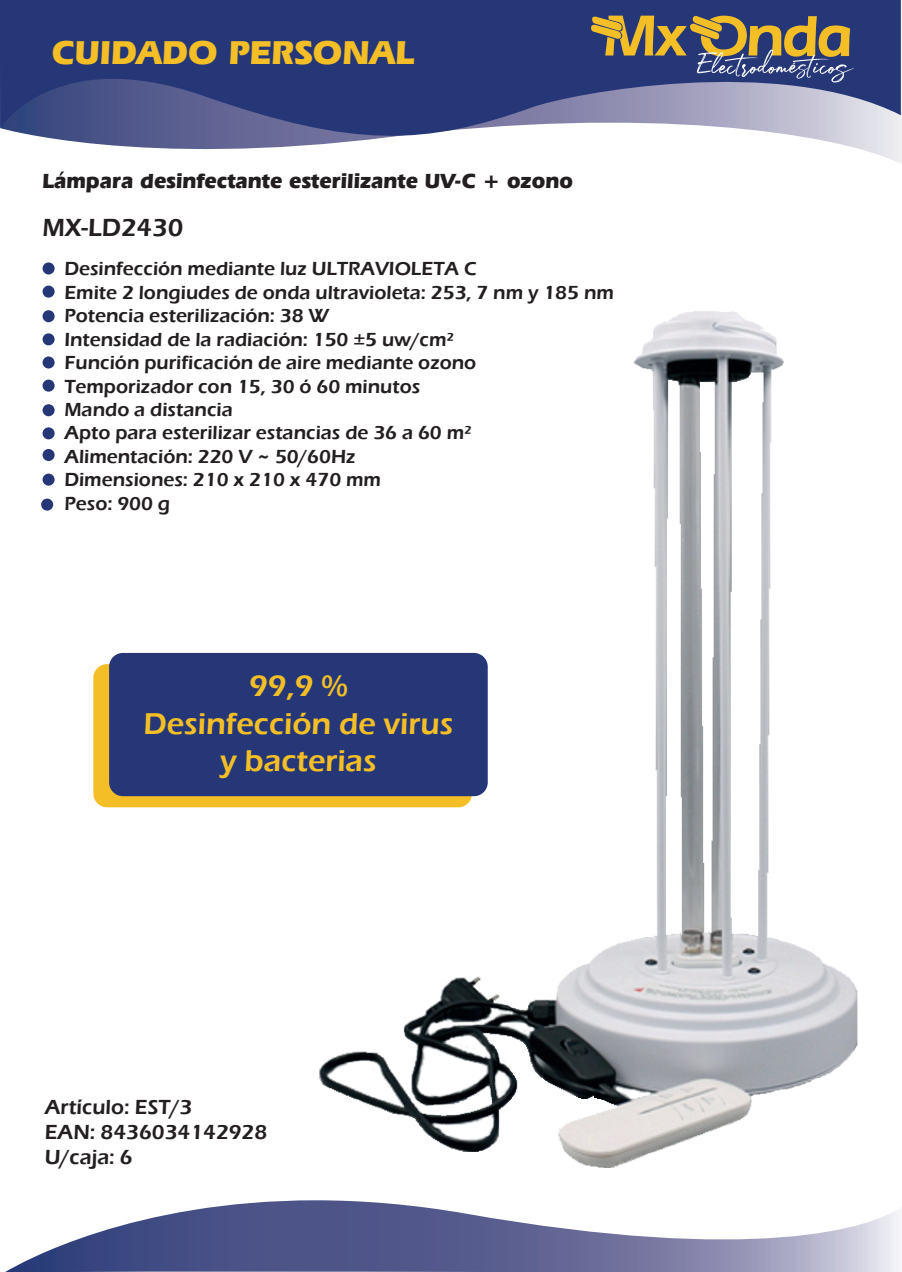
<style>
.page{position:relative;width:902px;height:1272px;background:#fff}
.page>*{position:absolute;margin:0;border:0;box-sizing:border-box;transform-origin:0 0}
.t1{font:700 34.8px "Eras IT Cby BT";color:#f4bf26}
.t2{font:600 30.9px/37px "Eras ITC";color:#f4bf26;text-align:center}
.t3{font:600 25.5px "Eras ITC";color:#231f20}
.t4{font:700 21.45px "Eras IT Cby BT";color:#231f20}
.t5{font:600 21px/25.2px "Eras ITC";color:#231f20}
.t6{font:600 19.5px/23.4px "Eras ITC";color:#231f20}
</style>
<div class="page">
<div style="left:93px;top:664px;width:379px;height:143px;background:#f4bf26;border-radius:14px"></div>
<div style="left:109px;top:653px;width:378px;height:143px;background:#263778;border-radius:14px"></div>
<svg style="left:0;top:0;width:900px;height:148px;background:#525e91"></svg>
<svg style="left:7px;top:1200px;width:894px;height:71px"></svg>
<div style="left:43px;top:262px;width:12px;height:12px;background:#263778;border-radius:50%"></div>
<div style="left:43px;top:285px;width:12px;height:12px;background:#263778;border-radius:50%"></div>
<div style="left:43px;top:310px;width:12px;height:12px;background:#263778;border-radius:50%"></div>
<div style="left:43px;top:333px;width:12px;height:12px;background:#263778;border-radius:50%"></div>
<div style="left:43px;top:356px;width:12px;height:12px;background:#263778;border-radius:50%"></div>
<div style="left:43px;top:379px;width:12px;height:12px;background:#263778;border-radius:50%"></div>
<div style="left:43px;top:404px;width:12px;height:12px;background:#263778;border-radius:50%"></div>
<div style="left:43px;top:427px;width:12px;height:12px;background:#263778;border-radius:50%"></div>
<div style="left:43px;top:449px;width:12px;height:12px;background:#263778;border-radius:50%"></div>
<div style="left:43px;top:473px;width:12px;height:12px;background:#263778;border-radius:50%"></div>
<div style="left:41px;top:498px;width:12px;height:12px;background:#263778;border-radius:50%"></div>
<img style="left:319px;top:311px;width:538px;height:857px">
<svg style="left:591px;top:15px;width:263px;height:68px;background:#696566"></svg>
<h1 class="t1" style="left:52px;top:31px;width:363px">CUIDADO PERSONAL</h1>
<p class="t4" style="left:43px;top:168px;width:532px">Lámpara desinfectante esterilizante UV-C + ozono</p>
<h3 class="t3" style="left:43px;top:213px;width:142px">MX-LD2430</h3>
<p class="t6" style="left:64px;top:257px;width:551px">Desinfección mediante luz ULTRAVIOLETA C<br>Emite 2 longiudes de onda ultravioleta: 253, 7 nm y 185 nm Potencia esterilización: 38 W<br>Intensidad de la radiación: 150 ±5 uw/cm²<br>Función purificación de aire mediante ozono<br>Temporizador con 15, 30 ó 60 minutos<br>Mando a distancia<br>Apto para esterilizar estancias de 36 a 60 m²<br>Alimentación: 220 V ~ 50/60Hz<br>Dimensiones: 210 x 210 x 470 mm<br>Peso: 900 g</p>
<h2 class="t2" style="left:143px;top:668px;width:311px">99,9 %<br>Desinfección de virus y bacterias</h2>
<p class="t5" style="left:45px;top:1094px;width:224px">Artículo: EST/3<br>EAN: 8436034142928<br>U/caja: 6</p>
</div>
